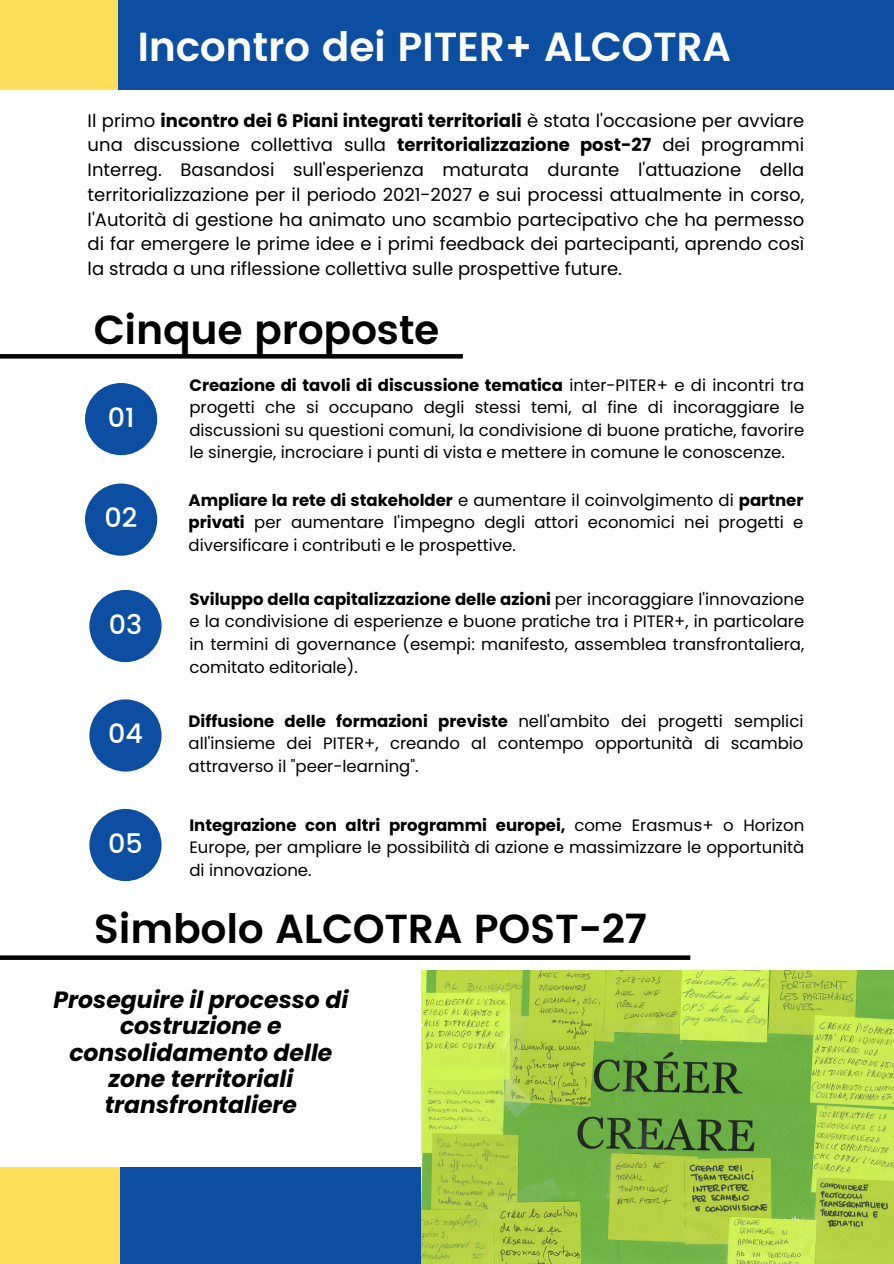
<style>
.page{position:relative;width:894px;height:1264px;background:#fff}
.page>*{position:absolute;margin:0;border:0;box-sizing:border-box;transform-origin:0 0}
.t1{font:600 40.5px "Poppins";letter-spacing:-.01em;color:#000}
.t2{font:600 40.5px "Poppins";letter-spacing:-.01em;color:#fff}
.t3{font:500 27px "Poppins";color:#fff}
.t4{font:italic 700 23.55px/26.1px "Poppins";color:#000;text-align:center}
.t5{font:18px/24.8px "Poppins";color:#000;text-align:justify}
.t6{font:16.5px/22.5px "Poppins";color:#000;text-align:justify}
.s1{font-weight:700}
</style>
<div class="page">
<div style="left:118px;top:0;width:775px;height:89px;background:#0c4ea2"></div>
<div style="left:0;top:0;width:118px;height:89px;background:#ffde59"></div>
<svg style="left:0;top:354px;width:462px;height:4px;background:#050505"></svg>
<div style="left:89px;top:809px;width:72px;height:72px;background:#0c4ea2;border-radius:50%"></div>
<div style="left:89px;top:699px;width:72px;height:72px;background:#0c4ea2;border-radius:50%"></div>
<div style="left:85px;top:383px;width:72px;height:72px;background:#0c4ea2;border-radius:50%"></div>
<div style="left:119px;top:1167px;width:774px;height:96px;background:#0c4ea2"></div>
<div style="left:0;top:1167px;width:119px;height:96px;background:#ffde59"></div>
<div style="left:85px;top:483px;width:72px;height:72px;background:#0c4ea2;border-radius:50%"></div>
<div style="left:89px;top:590px;width:72px;height:72px;background:#0c4ea2;border-radius:50%"></div>
<svg style="left:0;top:955px;width:690px;height:4px;background:#1b1b1b"></svg>
<img style="left:422px;top:970px;width:471px;height:293px">
<p class="t2" style="left:137px;top:23px;width:595px">Incontro dei PITER+ ALCOTRA</p>
<p class="t5" style="left:88px;top:108px;width:718px">Il primo <span class="s1">incontro dei 6 Piani integrati territoriali</span> è stata l'occasione per avviare una discussione collettiva sulla <span class="s1">territorializzazione post-27</span> dei programmi Interreg. Basandosi sull'esperienza maturata durante l'attuazione della territorializzazione per il periodo 2021-2027 e sui processi attualmente in corso, l'Autorità di gestione ha animato uno scambio partecipativo che ha permesso di far emergere le prime idee e i primi feedback dei partecipanti, aprendo così la strada a una riflessione collettiva sulle prospettive future.</p>
<h1 class="t1" style="left:94px;top:306px;width:347px">Cinque proposte</h1>
<p class="t3" style="left:108px;top:402px;width:28px">01</p>
<p class="t3" style="left:105px;top:502px;width:34px">02</p>
<p class="t3" style="left:109px;top:608px;width:35px">03</p>
<h1 class="t3" style="left:108px;top:718px;width:36px">04</h1>
<p class="t3" style="left:108px;top:827px;width:36px">05</p>
<p class="t6" style="left:189px;top:374px;width:616px"><span class="s1">Creazione di tavoli di discussione tematica</span> inter-PITER+ e di incontri tra progetti che si occupano degli stessi temi, al fine di incoraggiare le discussioni su questioni comuni, la condivisione di buone pratiche, favorire le sinergie, incrociare i punti di vista e mettere in comune le conoscenze.</p>
<p class="t6" style="left:188px;top:489px;width:616px"><span class="s1">Ampliare la rete di stakeholder</span> e aumentare il coinvolgimento di <span class="s1">partner privati</span> per aumentare l'impegno degli attori economici nei progetti e diversificare i contributi e le prospettive.</p>
<p class="t6" style="left:189px;top:588px;width:616px"><span class="s1">Sviluppo della capitalizzazione delle azioni</span> per incoraggiare l'innovazione e la condivisione di esperienze e buone pratiche tra i PITER+, in particolare in termini di governance (esempi: manifesto, assemblea transfrontaliera, comitato editoriale).</p>
<p class="t6" style="left:188px;top:709px;width:616px"><span class="s1">Diffusione delle formazioni previste</span> nell'ambito dei progetti semplici all'insieme dei PITER+, creando al contempo opportunità di scambio attraverso il "peer-learning".</p>
<p class="t6" style="left:189px;top:813px;width:616px"><span class="s1">Integrazione con altri programmi europei,</span> come Erasmus+ o Horizon Europe, per ampliare le possibilità di azione e massimizzare le opportunità di innovazione.</p>
<p class="t1" style="left:94px;top:905px;width:554px">Simbolo ALCOTRA POST-27</p>
<p class="t4" style="left:53px;top:987px;width:296px">Proseguire il processo di costruzione e consolidamento delle zone territoriali transfrontaliere</p>
</div>
